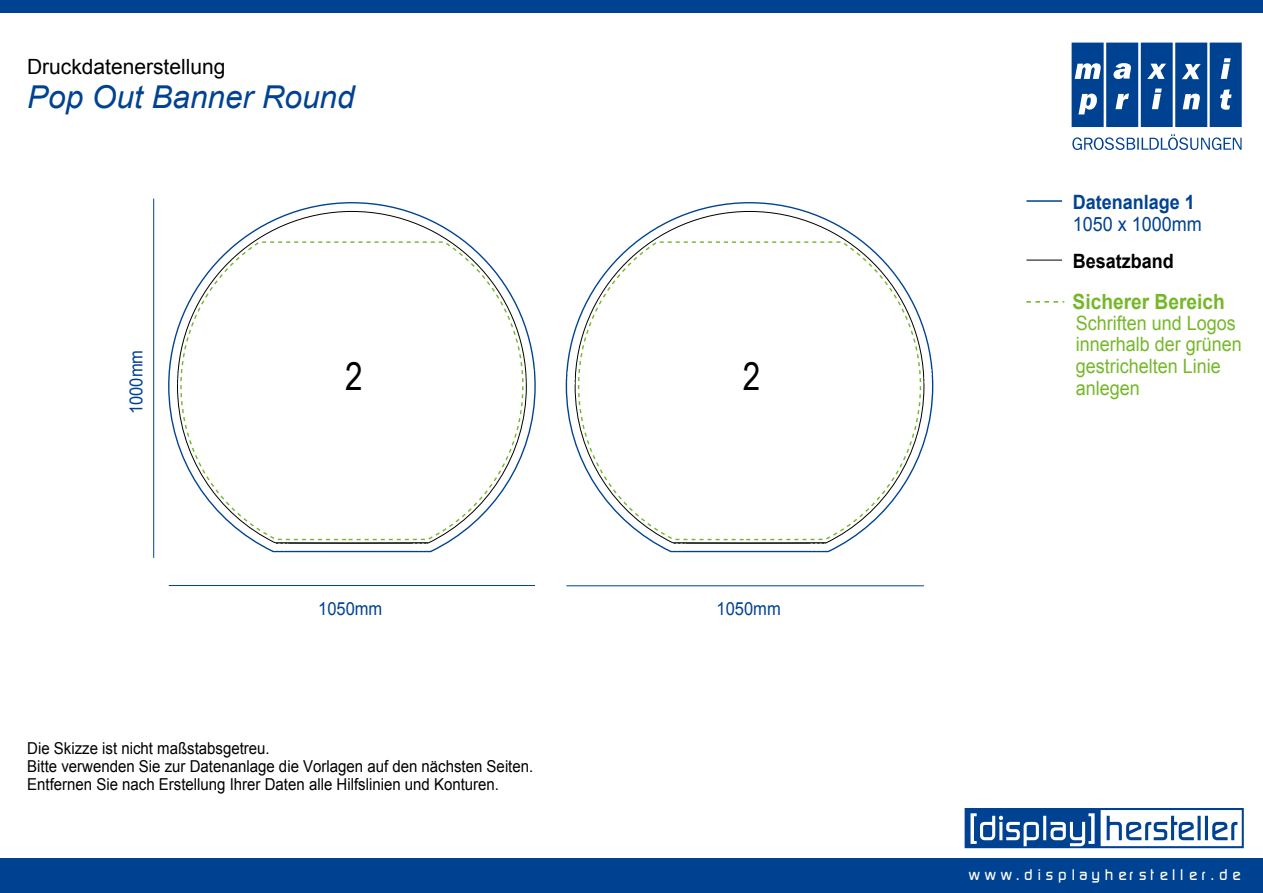
<style>
.page{position:relative;width:1263px;height:893px;background:#fff}
.page>*{position:absolute;margin:0;border:0;box-sizing:border-box;transform-origin:0 0}
.t1{font:38.25px "Arial Narrow";color:#000}
.t2{font:italic 31.5px "Arial";color:#004292}
.t3{font:21px "Arial";color:#000}
.t4{font:700 21px "Arial";color:#76b72a;scale:.91 1}
.t5{font:19.65px/21.6px "Arial";color:#76b72a;scale:.91 1}
.t6{font:700 19.65px "Arial";color:#004292;scale:.91 1}
.t7{font:19.65px "Arial";color:#004292;scale:.91 1}
.t8{font:700 19.65px "Arial";color:#000;scale:.91 1}
.t9{font:18px "Arial";color:#004292;scale:.91 1}
.t10{font:16.5px/18px "Arial";color:#000;scale:.91 1}
.t11{font:500 15px "Dicot";letter-spacing:.33em;color:#fff}
</style>
<div class="page">
<div style="left:0;top:858px;width:1263px;height:35px;background:#004292"></div>
<div style="left:0;top:0;width:1263px;height:12px;background:#004292"></div>
<svg style="left:965px;top:808px;width:279px;height:40px"></svg>
<svg style="left:1071px;top:43px;width:171px;height:107px"></svg>
<svg style="left:1026px;top:301px;width:38px;height:2px"></svg>
<hr style="left:1026px;top:200px;width:36px;height:2px;background:#004292">
<hr style="left:1026px;top:260px;width:36px;height:1px;background:#000">
<hr style="left:169px;top:585px;width:366px;height:1px;background:#004292">
<hr style="left:153px;top:199px;width:1px;height:359px;background:#004292">
<hr style="left:566px;top:585px;width:358px;height:1px;background:#004292">
<svg style="left:565px;top:202px;width:369px;height:351px"></svg>
<svg style="left:574px;top:211px;width:351px;height:333px"></svg>
<hr style="left:673px;top:543px;width:153px;height:1px;background:#000">
<svg style="left:577px;top:241px;width:345px;height:300px"></svg>
<svg style="left:168px;top:202px;width:368px;height:351px"></svg>
<svg style="left:177px;top:211px;width:350px;height:333px"></svg>
<hr style="left:276px;top:543px;width:152px;height:1px;background:#000">
<svg style="left:180px;top:241px;width:344px;height:300px"></svg>
<p class="t3" style="left:27px;top:52px;width:200px">Druckdatenerstellung</p>
<h2 class="t2" style="left:27px;top:77px;width:329px">Pop Out Banner Round</h2>
<p class="t9" style="left:124px;top:414px;width:72px;rotate:-90deg">1000mm</p>
<h1 class="t1" style="left:345px;top:349px;width:19px">2</h1>
<h1 class="t1" style="left:743px;top:349px;width:19px">2</h1>
<p class="t9" style="left:318px;top:597px;width:72px">1050mm</p>
<p class="t9" style="left:716px;top:597px;width:72px">1050mm</p>
<p class="t10" style="left:27px;top:739px;width:558px">Die Skizze ist nicht maßstabsgetreu.<br>Bitte verwenden Sie zur Datenanlage die Vorlagen auf den nächsten Seiten.<br>Entfernen Sie nach Erstellung Ihrer Daten alle Hilfslinien und Konturen.</p>
<p class="t6" style="left:1073px;top:189px;width:136px">Datenanlage 1</p>
<p class="t7" style="left:1073px;top:211px;width:143px">1050 x 1000mm</p>
<p class="t8" style="left:1073px;top:248px;width:113px">Besatzband</p>
<p class="t4" style="left:1072px;top:288px;width:169px">Sicherer Bereich</p>
<p class="t5" style="left:1076px;top:312px;width:184px">Schriften und Logos innerhalb der grünen gestrichelten Linie anlegen</p>
<p class="t11" style="left:969px;top:866px;width:273px">www.displayhersteller.de</p>
</div>
